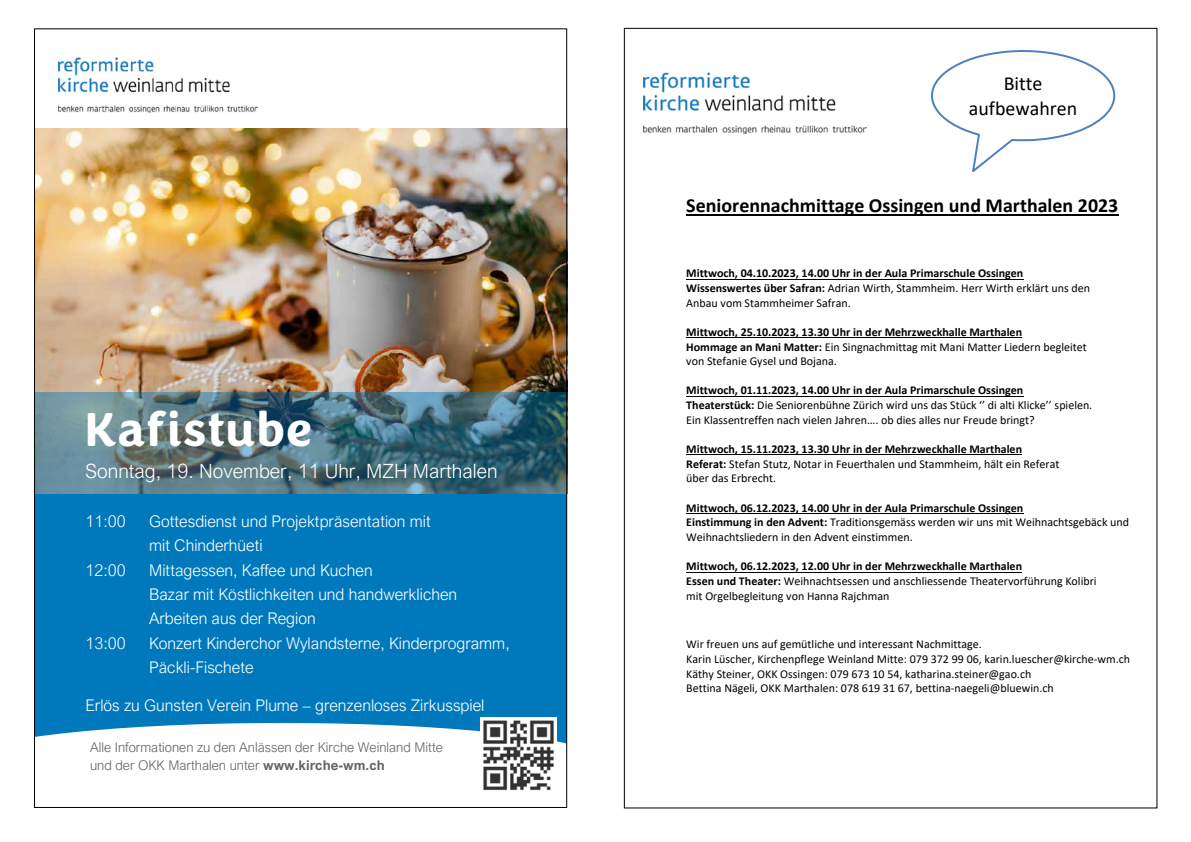
<style>
.page{position:relative;width:1191px;height:842px;background:#fff}
.page>*{position:absolute;margin:0;border:0;box-sizing:border-box;transform-origin:0 0}
.t1{font:700 49.2px "Congenial";letter-spacing:.015em;color:#fff}
.t2{font:700 20px "Calibri";color:#000}
.t3{font:20px/24.4px "Calibri";color:#000;text-align:center}
.t4{font:300 19.7px "Arial Nova";color:#fff}
.t5{font:300 16.1px/24.4px "Arial Nova";color:#fff}
.t6{font:300 13.4px/17.8px "Arial Nova";color:#646363}
.t7{font:12px/14.6px "Calibri";color:#000}
.t8{font:700 12px/14.6px "Calibri";color:#000}
.s1{font-weight:700}
.s2{font-weight:400}
</style>
<div class="page">
<img style="left:643px;top:72px;width:223px;height:61px">
<hr style="left:686px;top:214px;width:432px;height:1px;background:#000">
<hr style="left:686px;top:279px;width:337px;height:1px;background:#000">
<hr style="left:686px;top:337px;width:336px;height:1px;background:#000">
<hr style="left:686px;top:396px;width:337px;height:1px;background:#000">
<hr style="left:686px;top:454px;width:336px;height:1px;background:#000">
<hr style="left:686px;top:513px;width:337px;height:1px;background:#000">
<hr style="left:686px;top:572px;width:336px;height:1px;background:#000">
<svg style="left:931px;top:50px;width:185px;height:122px"></svg>
<img style="left:59px;top:58px;width:199px;height:55px">
<div style="left:36px;top:494px;width:529px;height:229px;background:#0079bc"></div>
<svg style="left:36px;top:723px;width:529px;height:21px"></svg>
<img style="left:36px;top:129px;width:529px;height:263px">
<div style="left:34px;top:392px;width:533px;height:102px;background:#0079bc;opacity:.45"></div>
<img style="left:481px;top:717px;width:75px;height:74px">
<h1 class="t1" style="left:84px;top:398px;width:229px">Kafistube</h1>
<h3 class="t4" style="left:85px;top:459px;width:414px">Sonntag, 19. November, 11 Uhr, MZH Marthalen</h3>
<h3 class="t5" style="left:86px;top:509px;width:42px">11:00</h3>
<h3 class="t5" style="left:149px;top:509px;width:283px">Gottesdienst und Projektpräsentation mit mit Chinderhüeti</h3>
<h3 class="t5" style="left:86px;top:558px;width:42px">12:00</h3>
<h3 class="t5" style="left:149px;top:558px;width:309px">Mittagessen, Kaffee und Kuchen<br>Bazar mit Köstlichkeiten und handwerklichen<br>Arbeiten aus der Region</h3>
<h3 class="t5" style="left:86px;top:631px;width:42px">13:00</h3>
<h3 class="t5" style="left:149px;top:631px;width:362px">Konzert Kinderchor Wylandsterne, Kinderprogramm,<br>Päckli-Fischete</h3>
<h3 class="t5" style="left:86px;top:693px;width:400px">Erlös zu Gunsten Verein Plume – grenzenloses Zirkusspiel</h3>
<p class="t6" style="left:90px;top:738px;width:354px">Alle Informationen zu den Anlässen der Kirche Weinland Mitte und der OKK Marthalen unter <span class="s1">www.kirche-wm.ch</span></p>
<h2 class="t3" style="left:969px;top:71px;width:110px">Bitte aufbewahren</h2>
<h2 class="t2" style="left:686px;top:191px;width:433px">Seniorennachmittage Ossingen und Marthalen 2023</h2>
<p class="t8" style="left:686px;top:266px;width:405px">Mittwoch, 04.10.2023, 14.00 Uhr in der Aula Primarschule Ossingen<br>Wissenswertes über Safran: <span class="s2">Adrian Wirth, Stammheim. Herr Wirth erklärt uns den<br>Anbau vom Stammheimer Safran.</span></p>
<p class="t8" style="left:686px;top:324px;width:402px">Mittwoch, 25.10.2023, 13.30 Uhr in der Mehrzweckhalle Marthalen<br>Hommage an Mani Matter: <span class="s2">Ein Singnachmittag mit Mani Matter Liedern begleitet von Stefanie Gysel und Bojana.</span></p>
<p class="t7" style="left:686px;top:383px;width:407px"><span class="s1">Mittwoch, 01.11.2023, 14.00 Uhr in der Aula Primarschule Ossingen<br>Theaterstück:</span> Die Seniorenbühne Zürich wird uns das Stück ‘’ di alti Klicke’’ spielen.<br>Ein Klassentreffen nach vielen Jahren…. ob dies alles nur Freude bringt?</p>
<p class="t7" style="left:686px;top:441px;width:375px"><span class="s1">Mittwoch, 15.11.2023, 13.30 Uhr in der Mehrzweckhalle Marthalen<br>Referat:</span> Stefan Stutz, Notar in Feuerthalen und Stammheim, hält ein Referat über das Erbrecht.</p>
<p class="t7" style="left:686px;top:500px;width:444px"><span class="s1">Mittwoch, 06.12.2023, 14.00 Uhr in der Aula Primarschule Ossingen<br>Einstimmung in den Advent:</span> Traditionsgemäss werden wir uns mit Weihnachtsgebäck und<br>Weihnachtsliedern in den Advent einstimmen.</p>
<p class="t7" style="left:686px;top:559px;width:412px"><span class="s1">Mittwoch, 06.12.2023, 12.00 Uhr in der Mehrzweckhalle Marthalen<br>Essen und Theater:</span> Weihnachtsessen und anschliessende Theatervorführung Kolibri mit Orgelbegleitung von Hanna Rajchman</p>
<p class="t7" style="left:686px;top:637px;width:445px">Wir freuen uns auf gemütliche und interessant Nachmittage.<br>Karin Lüscher, Kirchenpflege Weinland Mitte: 079 372 99 06, karin.luescher@kirche-wm.ch Käthy Steiner, OKK Ossingen: 079 673 10 54, katharina.steiner@gao.ch<br>Bettina Nägeli, OKK Marthalen: 078 619 31 67, bettina-naegeli@bluewin.ch</p>
</div>
